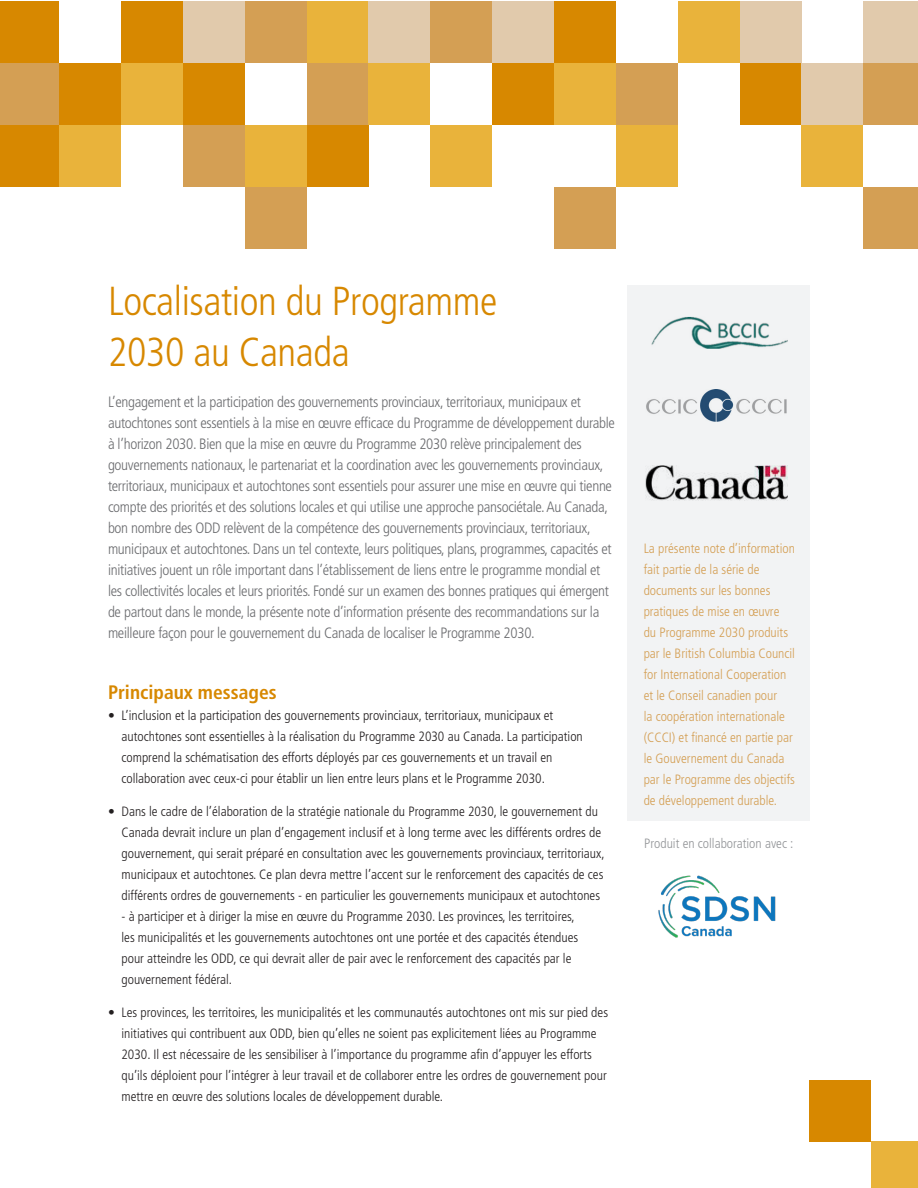
<style>
.page{position:relative;width:918px;height:1188px;background:#fff}
.page>*{position:absolute;margin:0;border:0;box-sizing:border-box;transform-origin:0 0}
.t1{font:300 condensed 40.5px/51px "Frutiger";letter-spacing:-.01em;color:#d78800}
.Heading_2{font:700 condensed 19.5px "Frutiger";color:#d78800}
.leader_para_no_right{font:300 condensed 15px/21px "Frutiger";letter-spacing:-.02em;color:#6c6d70}
.t2{font:300 condensed 13.5px/21px "Frutiger";color:#231f20}
.t3{font:300 condensed 13.5px/21px "Frutiger";color:#d49f54}
.t4{font:300 condensed 13.5px "Frutiger";color:#939598}
.s1{font-weight:700}
</style>
<div class="page">
<div style="left:627px;top:285px;width:183px;height:536px;background:#f2f3f4"></div>
<div style="left:810px;top:1080px;width:61px;height:62px;background:#d78800"></div>
<div style="left:59px;top:63px;width:62px;height:62px;background:#d78800"></div>
<div style="left:59px;top:125px;width:62px;height:62px;background:#e9b33b"></div>
<div style="left:0;top:1px;width:59px;height:62px;background:#d78800"></div>
<div style="left:0;top:63px;width:59px;height:62px;background:#d49f54"></div>
<div style="left:0;top:125px;width:59px;height:62px;background:#d78800"></div>
<div style="left:121px;top:1px;width:62px;height:62px;background:#d78800"></div>
<div style="left:121px;top:63px;width:62px;height:62px;background:#e9b33b"></div>
<div style="left:183px;top:1px;width:62px;height:62px;background:#e1caac"></div>
<div style="left:183px;top:63px;width:62px;height:62px;background:#d78800"></div>
<div style="left:183px;top:125px;width:62px;height:62px;background:#d49f54"></div>
<div style="left:245px;top:1px;width:62px;height:62px;background:#d49f54"></div>
<div style="left:245px;top:125px;width:62px;height:62px;background:#e9b33b"></div>
<div style="left:245px;top:187px;width:62px;height:62px;background:#d49f54"></div>
<div style="left:307px;top:1px;width:61px;height:62px;background:#e9b33b"></div>
<div style="left:307px;top:63px;width:61px;height:62px;background:#d49f54"></div>
<div style="left:307px;top:125px;width:61px;height:62px;background:#d78800"></div>
<div style="left:368px;top:1px;width:62px;height:62px;background:#e1caac"></div>
<div style="left:368px;top:63px;width:62px;height:62px;background:#e9b33b"></div>
<div style="left:430px;top:1px;width:62px;height:62px;background:#d49f54"></div>
<div style="left:430px;top:125px;width:62px;height:62px;background:#e9b33b"></div>
<div style="left:492px;top:1px;width:62px;height:62px;background:#e1caac"></div>
<div style="left:492px;top:63px;width:62px;height:62px;background:#d78800"></div>
<div style="left:554px;top:1px;width:62px;height:62px;background:#d78800"></div>
<div style="left:554px;top:63px;width:62px;height:62px;background:#e9b33b"></div>
<div style="left:554px;top:187px;width:62px;height:62px;background:#d49f54"></div>
<div style="left:616px;top:63px;width:62px;height:62px;background:#d49f54"></div>
<div style="left:616px;top:125px;width:62px;height:62px;background:#e9b33b"></div>
<div style="left:678px;top:1px;width:62px;height:62px;background:#e9b33b"></div>
<div style="left:740px;top:1px;width:62px;height:62px;background:#e1caac"></div>
<div style="left:740px;top:63px;width:62px;height:62px;background:#d78800"></div>
<div style="left:802px;top:63px;width:61px;height:62px;background:#e1caac"></div>
<div style="left:802px;top:125px;width:61px;height:62px;background:#e9b33b"></div>
<div style="left:863px;top:1px;width:55px;height:62px;background:#e1caac"></div>
<div style="left:863px;top:63px;width:55px;height:62px;background:#d49f54"></div>
<div style="left:863px;top:187px;width:55px;height:62px;background:#d49f54"></div>
<img style="left:645px;top:466px;width:142px;height:34px">
<div style="left:871px;top:1142px;width:47px;height:46px;background:#e9b33b"></div>
<img style="left:646px;top:390px;width:141px;height:32px">
<img style="left:651px;top:316px;width:136px;height:33px">
<img style="left:658px;top:875px;width:118px;height:63px">
<p class="t1" style="left:108px;top:276px;width:391px">Localisation du Programme<br>2030 au Canada</p>
<p class="leader_para_no_right" style="left:108px;top:392px;width:508px">L’engagement et la participation des gouvernements provinciaux, territoriaux, municipaux et autochtones sont essentiels à la mise en œuvre efficace du Programme de développement durable à l’horizon 2030. Bien que la mise en œuvre du Programme 2030 relève principalement des gouvernements nationaux, le partenariat et la coordination avec les gouvernements provinciaux, territoriaux, municipaux et autochtones sont essentiels pour assurer une mise en œuvre qui tienne compte des priorités et des solutions locales et qui utilise une approche pansociétale. Au Canada, bon nombre des ODD relèvent de la compétence des gouvernements provinciaux, territoriaux, municipaux et autochtones. Dans un tel contexte, leurs politiques, plans, programmes, capacités et initiatives jouent un rôle important dans l’établissement de liens entre le programme mondial et les collectivités locales et leurs priorités. Fondé sur un examen des bonnes pratiques qui émergent de partout dans le monde, la présente note d’information présente des recommandations sur la meilleure façon pour le gouvernement du Canada de localiser le Programme 2030.</p>
<p class="Heading_2" style="left:108px;top:681px;width:170px">Principaux messages</p>
<p class="t2" style="left:122px;top:705px;width:463px;text-indent:-14px"><span class="s1">•</span> L’inclusion et la participation des gouvernements provinciaux, territoriaux, municipaux et autochtones sont essentielles à la réalisation du Programme 2030 au Canada. La participation comprend la schématisation des efforts déployés par ces gouvernements et un travail en collaboration avec ceux-ci pour établir un lien entre leurs plans et le Programme 2030.</p>
<p class="t2" style="left:122px;top:801px;width:485px;text-indent:-14px"><span class="s1">•</span> Dans le cadre de l’élaboration de la stratégie nationale du Programme 2030, le gouvernement du Canada devrait inclure un plan d’engagement inclusif et à long terme avec les différents ordres de gouvernement, qui serait préparé en consultation avec les gouvernements provinciaux, territoriaux, municipaux et autochtones. Ce plan devra mettre l’accent sur le renforcement des capacités de ces différents ordres de gouvernements - en particulier les gouvernements municipaux et autochtones</p>
<p class="t2" style="left:122px;top:906px;width:458px">- à participer et à diriger la mise en œuvre du Programme 2030. Les provinces, les territoires, les municipalités et les gouvernements autochtones ont une portée et des capacités étendues pour atteindre les ODD, ce qui devrait aller de pair avec le renforcement des capacités par le gouvernement fédéral.</p>
<p class="t2" style="left:122px;top:1002px;width:488px;text-indent:-14px"><span class="s1">•</span> Les provinces, les territoires, les municipalités et les communautés autochtones ont mis sur pied des initiatives qui contribuent aux ODD, bien qu’elles ne soient pas explicitement liées au Programme 2030. Il est nécessaire de les sensibiliser à l’importance du programme afin d’appuyer les efforts qu’ils déploient pour l’intégrer à leur travail et de collaborer entre les ordres de gouvernement pour mettre en œuvre des solutions locales de développement durable.</p>
<p class="t3" style="left:644px;top:538px;width:153px">La présente note d’information fait partie de la série de documents sur les bonnes pratiques de mise en œuvre du Programme 2030 produits par le British Columbia Council for International Cooperation et le Conseil canadien pour<br>la coopération internationale (CCCI) et financé en partie par le Gouvernement du Canada par le Programme des objectifs de développement durable.</p>
<p class="t4" style="left:644px;top:836px;width:151px">Produit en collaboration avec :</p>
</div>
